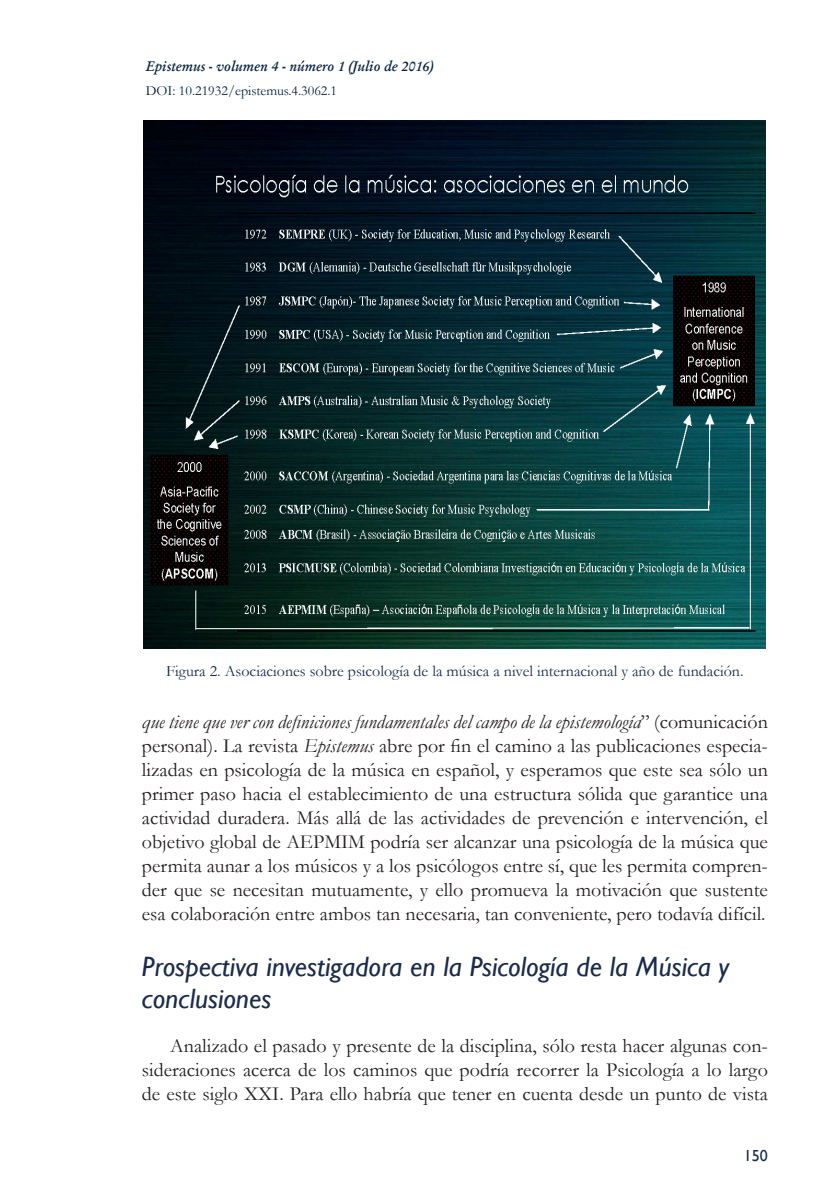
<style>
.page{position:relative;width:840px;height:1191px;background:#fff}
.page>*{position:absolute;margin:0;border:0;box-sizing:border-box;transform-origin:0 0}
.titulo_1{font:italic 28px/32px "Gill Sans";color:#1a2b4b}
.texto{font:20px/24px "Garamond";color:#231f20;text-align:justify}
.leyendas{font:16px "Garamond";color:#1a2b4b}
.t1{font:16px "Gill Sans";color:#1a2b4b}
.t2{font:italic 600 14px "Garamond";color:#08243f}
.t3{font:14px "Garamond";color:#08243f}
.s1{font-style:italic}
</style>
<div class="page">
<img style="left:144px;top:120px;width:621px;height:528px">
<p class="t2" style="left:146px;top:57px;width:289px">Epistemus - volumen 4 - número 1 (Julio de 2016)</p>
<p class="t3" style="left:146px;top:81px;width:193px">DOI: 10.21932/epistemus.4.3062.1</p>
<p class="leyendas" style="left:166px;top:660px;width:578px">Figura 2. Asociaciones sobre psicología de la música a nivel internacional y año de fundación.</p>
<p class="texto" style="left:142px;top:709px;width:627px"><span class="s1">que tiene que ver con definiciones fundamentales del campo de la epistemología</span>” (comunicación personal). La revista <span class="s1">Epistemus</span> abre por fin el camino a las publicaciones especia&shy;lizadas en psicología de la música en español, y esperamos que este sea sólo un primer paso hacia el establecimiento de una estructura sólida que garantice una actividad duradera. Más allá de las actividades de prevención e intervención, el objetivo global de AEPMIM podría ser alcanzar una psicología de la música que permita aunar a los músicos y a los psicólogos entre sí, que les permita compren&shy;der que se necesitan mutuamente, y ello promueva la motivación que sustente esa colaboración entre ambos tan necesaria, tan conveniente, pero todavía difícil.</p>
<p class="titulo_1" style="left:142px;top:951px;width:588px">Prospectiva investigadora en la Psicología de la Música y conclusiones</p>
<p class="texto" style="left:142px;top:1033px;width:627px;text-indent:28px">Analizado el pasado y presente de la disciplina, sólo resta hacer algunas con&shy;sideraciones acerca de los caminos que podría recorrer la Psicología a lo largo de este siglo XXI. Para ello habría que tener en cuenta desde un punto de vista</p>
<p class="t1" style="left:743px;top:1145px;width:25px">150</p>
</div>
